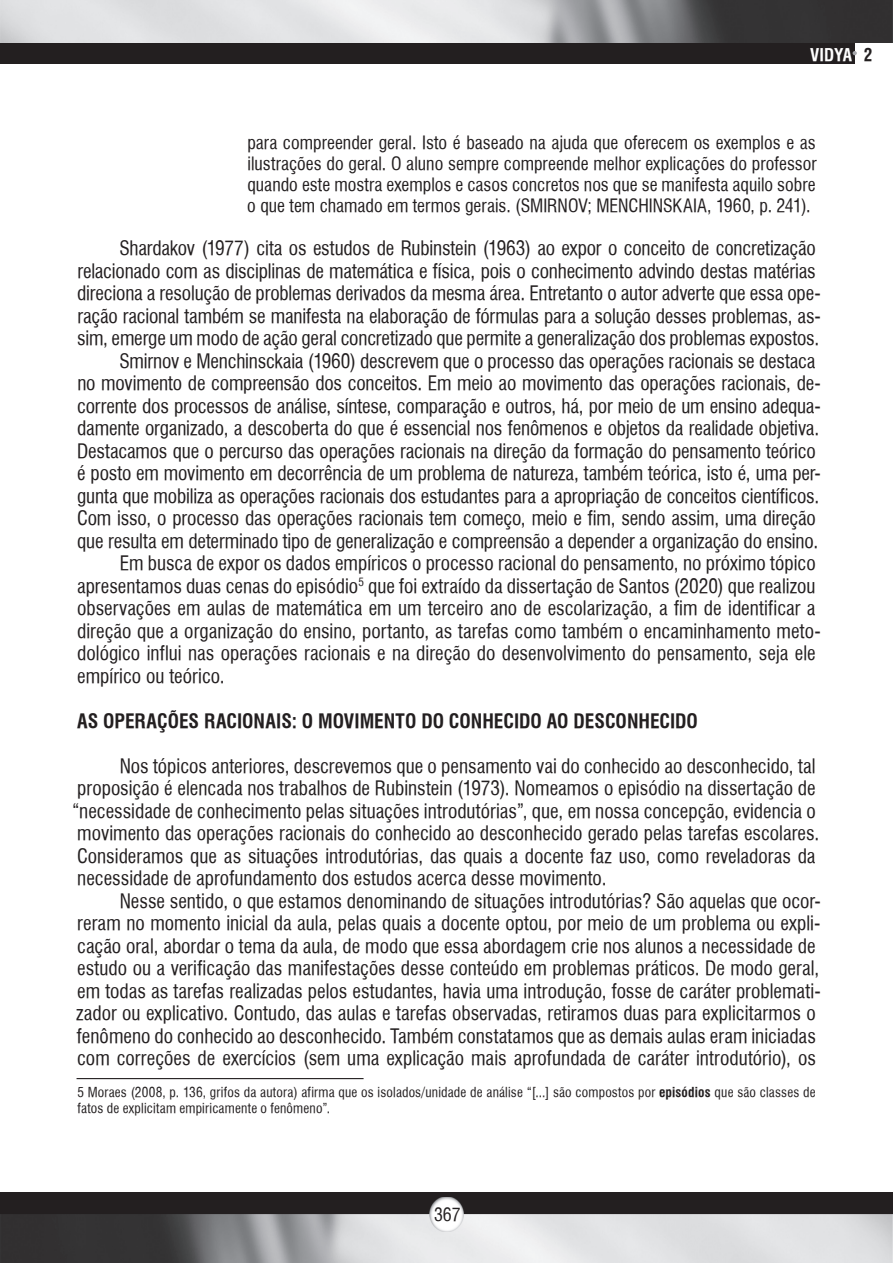
<style>
.page{position:relative;width:893px;height:1263px;background:#fff}
.page>*{position:absolute;margin:0;border:0;box-sizing:border-box;transform-origin:0 0}
.t1{font:19.5px/22.5px "Halvett Condensed";color:#231f20}
.t2{font:700 condensed 19.5px "Halvett";color:#231f20}
.t3{font:18px/21px "Halvett Condensed";color:#231f20;text-align:justify}
.t4{font:700 condensed 17.25px "Halvett";color:#fff}
.t5{font:13.5px/16.5px "Halvett Condensed";letter-spacing:.015em;color:#231f20}
.s1{color:#231f20}
.s2{font-family:"Halvett";font-weight:700;font-stretch:condensed}
</style>
<div class="page">
<div style="left:0;top:0;width:855px;height:64px;background:#231f20"></div>
<img style="left:0;top:0;width:893px;height:43px">
<svg style="left:853px;top:51px;width:4px;height:4px"></svg>
<div style="left:0;top:1193px;width:893px;height:70px;background:#231f20"></div>
<img style="left:0;top:1214px;width:893px;height:49px">
<img style="left:429px;top:1197px;width:34px;height:34px">
<hr style="left:77px;top:1078px;width:287px;height:1px;background:#231f20">
<p class="t4" style="left:810px;top:45px;width:64px">VIDYA <span class="s1">2</span></p>
<p class="t3" style="left:247px;top:132px;width:571px">para compreender geral. Isto é baseado na ajuda que oferecem os exemplos e as ilustrações do geral. O aluno sempre compreende melhor explicações do professor quando este mostra exemplos e casos concretos nos que se manifesta aquilo sobre o que tem chamado em termos gerais. (SMIRNOV; MENCHINSKAIA, 1960, p. 241).</p>
<p class="t1" style="left:119px;top:237px;width:698px">Shardakov (1977) cita os estudos de Rubinstein (1963) ao expor o conceito de concretização</p>
<p class="t1" style="left:77px;top:259px;width:740px">relacionado com as disciplinas de matemática e física, pois o conhecimento advindo destas matérias</p>
<p class="t1" style="left:77px;top:282px;width:745px">direciona a resolução de problemas derivados da mesma área. Entretanto o autor adverte que essa ope-</p>
<p class="t1" style="left:77px;top:304px;width:745px">ração racional também se manifesta na elaboração de fórmulas para a solução desses problemas, as-</p>
<p class="t1" style="left:77px;top:327px;width:744px">sim, emerge um modo de ação geral concretizado que permite a generalização dos problemas expostos.</p>
<p class="t1" style="left:119px;top:349px;width:698px">Smirnov e Menchinsckaia (1960) descrevem que o processo das operações racionais se destaca</p>
<p class="t1" style="left:77px;top:372px;width:745px">no movimento de compreensão dos conceitos. Em meio ao movimento das operações racionais, de-</p>
<p class="t1" style="left:77px;top:394px;width:745px">corrente dos processos de análise, síntese, comparação e outros, há, por meio de um ensino adequa-</p>
<p class="t1" style="left:77px;top:417px;width:744px">damente organizado, a descoberta do que é essencial nos fenômenos e objetos da realidade objetiva.</p>
<p class="t1" style="left:77px;top:439px;width:740px">Destacamos que o percurso das operações racionais na direção da formação do pensamento teórico</p>
<p class="t1" style="left:77px;top:462px;width:745px">é posto em movimento em decorrência de um problema de natureza, também teórica, isto é, uma per-</p>
<p class="t1" style="left:77px;top:484px;width:744px">gunta que mobiliza as operações racionais dos estudantes para a apropriação de conceitos científicos.</p>
<p class="t1" style="left:77px;top:507px;width:740px">Com isso, o processo das operações racionais tem começo, meio e fim, sendo assim, uma direção</p>
<p class="t1" style="left:77px;top:529px;width:742px">que resulta em determinado tipo de generalização e compreensão a depender a organização do ensino.</p>
<p class="t1" style="left:120px;top:552px;width:697px">Em busca de expor os dados empíricos o processo racional do pensamento, no próximo tópico</p>
<p class="t1" style="left:77px;top:574px;width:740px">apresentamos duas cenas do episódio<sup>5</sup> que foi extraído da dissertação de Santos (2020) que realizou</p>
<p class="t1" style="left:77px;top:597px;width:740px">observações em aulas de matemática em um terceiro ano de escolarização, a fim de identificar a</p>
<p class="t1" style="left:77px;top:619px;width:745px">direção que a organização do ensino, portanto, as tarefas como também o encaminhamento meto-</p>
<p class="t1" style="left:77px;top:642px;width:740px">dológico influi nas operações racionais e na direção do desenvolvimento do pensamento, seja ele</p>
<p class="t1" style="left:77px;top:664px;width:149px">empírico ou teórico.</p>
<p class="t2" style="left:77px;top:709px;width:622px">AS OPERAÇÕES RACIONAIS: O MOVIMENTO DO CONHECIDO AO DESCONHECIDO</p>
<p class="t1" style="left:72px;top:754px;width:749px;text-indent:48px">Nos tópicos anteriores, descrevemos que o pensamento vai do conhecido ao desconhecido, tal proposição é elencada nos trabalhos de Rubinstein (1973). Nomeamos o episódio na dissertação de “necessidade de conhecimento pelas situações introdutórias”, que, em nossa concepção, evidencia o movimento das operações racionais do conhecido ao desconhecido gerado pelas tarefas escolares.<br>Consideramos que as situações introdutórias, das quais a docente faz uso, como reveladoras da necessidade de aprofundamento dos estudos acerca desse movimento.</p>
<p class="t1" style="left:76px;top:889px;width:746px;text-indent:43px">Nesse sentido, o que estamos denominando de situações introdutórias? São aquelas que ocor&shy;reram no momento inicial da aula, pelas quais a docente optou, por meio de um problema ou expli&shy;cação oral, abordar o tema da aula, de modo que essa abordagem crie nos alunos a necessidade de estudo ou a verificação das manifestações desse conteúdo em problemas práticos. De modo geral, em todas as tarefas realizadas pelos estudantes, havia uma introdução, fosse de caráter problemati&shy;zador ou explicativo. Contudo, das aulas e tarefas observadas, retiramos duas para explicitarmos o fenômeno do conhecido ao desconhecido. Também constatamos que as demais aulas eram iniciadas com correções de exercícios (sem uma explicação mais aprofundada de caráter introdutório), os</p>
<p class="t5" style="left:77px;top:1083px;width:740px">5 Moraes (2008, p. 136, grifos da autora) afirma que os isolados/unidade de análise “[...] são compostos por <span class="s2">episódios</span> que são classes de fatos de explicitam empiricamente o fenômeno”.</p>
<p class="t3" style="left:434px;top:1204px;width:28px">367</p>
</div>
